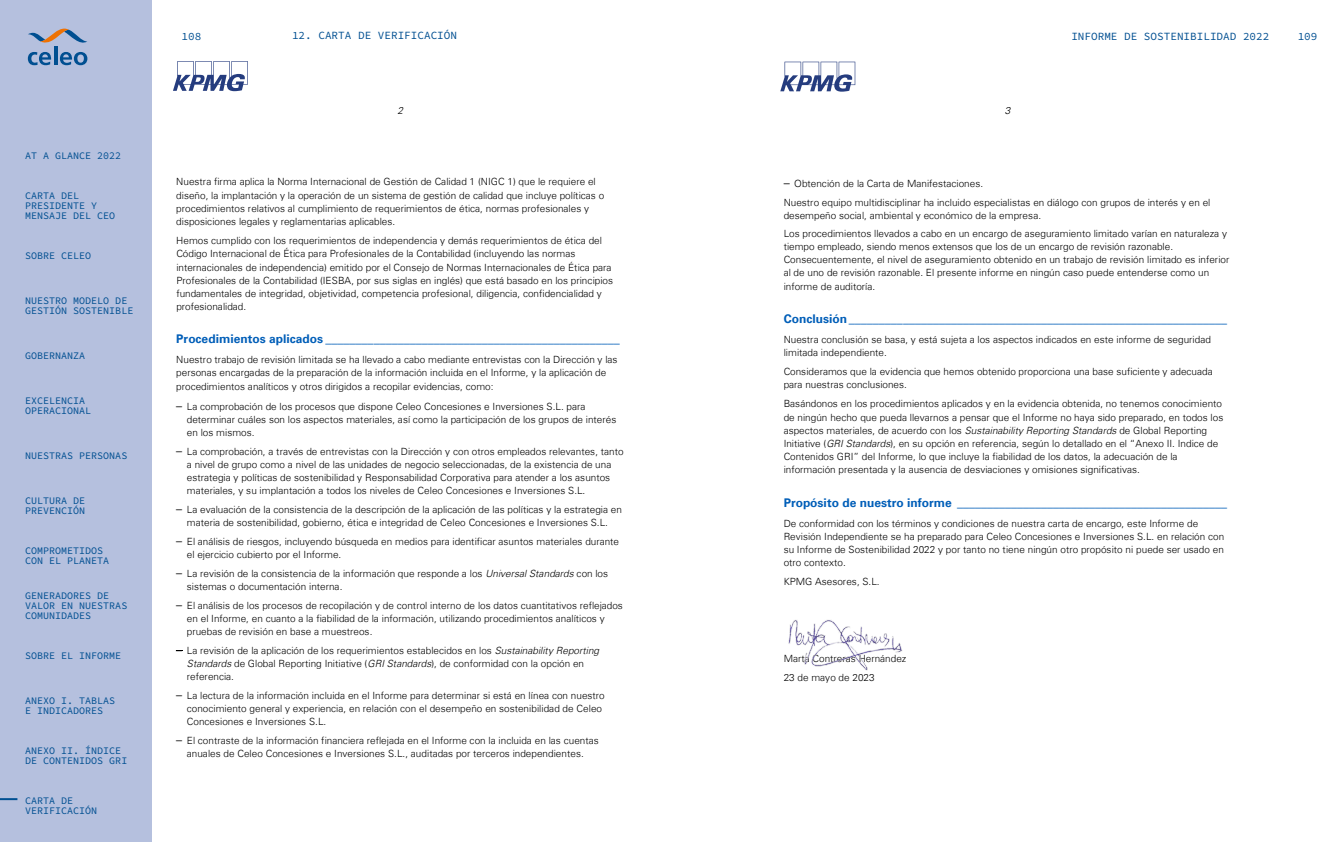
<style>
.page{position:relative;width:1344px;height:842px;background:#fff}
.page>*{position:absolute;margin:0;border:0;box-sizing:border-box;transform-origin:0 0}
.t1{font:700 12px "Universfor KPMG";color:#005eb8}
.t2{font:11px "Source Code Pro";color:#004f91}
.t3{font:300 10px/13.2px "Universfor KPMG";color:#000}
.t4{font:10px/10px "Source Code Pro";color:#004f91}
.t5{font:italic 300 10px "Universfor KPMG";color:#000}
.s1{font-family:"Univers 45";font-size:12px}
.s2{font-style:italic}
</style>
<div class="page">
<div style="left:0;top:0;width:151px;height:842px;background:#b5c0de"></div>
<svg style="left:28px;top:52px;width:23px;height:13px"></svg>
<hr style="left:54px;top:46px;width:3px;height:19px;background:#004f91">
<svg style="left:60px;top:52px;width:27px;height:13px"></svg>
<svg style="left:28px;top:29px;width:59px;height:14px"></svg>
<svg style="left:0;top:798px;width:17px;height:2px"></svg>
<svg style="left:173px;top:61px;width:75px;height:30px"></svg>
<svg style="left:780px;top:62px;width:75px;height:30px"></svg>
<img style="left:788px;top:620px;width:115px;height:51px">
<p class="t4" style="left:25px;top:151px;width:97px">AT A GLANCE 2022</p>
<p class="t4" style="left:25px;top:191px;width:91px">CARTA DEL<br>PRESIDENTE Y<br>MENSAJE DEL CEO</p>
<p class="t4" style="left:25px;top:251px;width:67px">SOBRE CELEO</p>
<p class="t4" style="left:25px;top:296px;width:110px">NUESTRO MODELO DE<br>GESTIÓN SOSTENIBLE</p>
<p class="t4" style="left:25px;top:351px;width:61px">GOBERNANZA</p>
<p class="t4" style="left:25px;top:396px;width:67px">EXCELENCIA<br>OPERACIONAL</p>
<p class="t4" style="left:25px;top:451px;width:104px">NUESTRAS PERSONAS</p>
<p class="t4" style="left:25px;top:496px;width:61px">CULTURA DE<br>PREVENCIÓN</p>
<p class="t4" style="left:25px;top:546px;width:85px">COMPROMETIDOS<br>CON EL PLANETA</p>
<p class="t4" style="left:25px;top:591px;width:104px">GENERADORES DE<br>VALOR EN NUESTRAS<br>COMUNIDADES</p>
<p class="t4" style="left:25px;top:651px;width:97px">SOBRE EL INFORME</p>
<p class="t4" style="left:25px;top:696px;width:91px">ANEXO I. TABLAS<br>E INDICADORES</p>
<p class="t4" style="left:25px;top:746px;width:104px">ANEXO II. ÍNDICE<br>DE CONTENIDOS GRI</p>
<p class="t4" style="left:25px;top:796px;width:73px">CARTA DE<br>VERIFICACIÓN</p>
<p class="t2" style="left:292px;top:28px;width:167px">12. CARTA DE VERIFICACIÓN</p>
<p class="t2" style="left:181px;top:28px;width:21px">108</p>
<p class="t2" style="left:1071px;top:28px;width:199px">INFORME DE SOSTENIBILIDAD 2022</p>
<p class="t2" style="left:1297px;top:28px;width:21px">109</p>
<p class="t5" style="left:397px;top:104px;width:7px">2</p>
<p class="t3" style="left:176px;top:175px;width:429px">Nuestra firma aplica la Norma Internacional de Gestión de Calidad 1 (NIGC 1) que le requiere el diseño, la implantación y la operación de un sistema de gestión de calidad que incluye políticas o procedimientos relativos al cumplimiento de requerimientos de ética, normas profesionales y disposiciones legales y reglamentarias aplicables.</p>
<p class="t3" style="left:176px;top:234px;width:438px">Hemos cumplido con los requerimientos de independencia y demás requerimientos de ética del Código Internacional de Ética para Profesionales de la Contabilidad (incluyendo las normas internacionales de independencia) emitido por el Consejo de Normas Internacionales de Ética para Profesionales de la Contabilidad (IESBA, por sus siglas en inglés) que está basado en los principios fundamentales de integridad, objetividad, competencia profesional, diligencia, confidencialidad y profesionalidad.</p>
<p class="t1" style="left:176px;top:332px;width:445px">Procedimientos aplicados _________________________________________________</p>
<p class="t3" style="left:176px;top:353px;width:443px">Nuestro trabajo de revisión limitada se ha llevado a cabo mediante entrevistas con la Dirección y las personas encargadas de la preparación de la información incluida en el Informe, y la aplicación de procedimientos analíticos y otros dirigidos a recopilar evidencias, como:</p>
<p class="t3" style="left:187px;top:400px;width:431px;text-indent:-11px"><span class="s1">–</span> La comprobación de los procesos que dispone Celeo Concesiones e Inversiones S.L. para determinar cuáles son los aspectos materiales, así como la participación de los grupos de interés en los mismos.</p>
<p class="t3" style="left:187px;top:445px;width:438px;text-indent:-11px"><span class="s1">–</span> La comprobación, a través de entrevistas con la Dirección y con otros empleados relevantes, tanto a nivel de grupo como a nivel de las unidades de negocio seleccionadas, de la existencia de una estrategia y políticas de sostenibilidad y Responsabilidad Corporativa para atender a los asuntos materiales, y su implantación a todos los niveles de Celeo Concesiones e Inversiones S.L.</p>
<p class="t3" style="left:176px;top:503px;width:447px;text-align:center"><span class="s1">–</span> La evaluación de la consistencia de la descripción de la aplicación de las políticas y la estrategia en materia de sostenibilidad, gobierno, ética e integridad de Celeo Concesiones e Inversiones S.L.</p>
<p class="t3" style="left:187px;top:535px;width:434px;text-indent:-11px"><span class="s1">–</span> El análisis de riesgos, incluyendo búsqueda en medios para identificar asuntos materiales durante el ejercicio cubierto por el Informe.</p>
<p class="t3" style="left:187px;top:567px;width:423px;text-indent:-11px"><span class="s1">–</span> La revisión de la consistencia de la información que responde a los <span class="s2">Universal Standards</span> con los sistemas o documentación interna.</p>
<p class="t3" style="left:187px;top:599px;width:437px;text-indent:-11px"><span class="s1">–</span> El análisis de los procesos de recopilación y de control interno de los datos cuantitativos reflejados en el Informe, en cuanto a la fiabilidad de la información, utilizando procedimientos analíticos y pruebas de revisión en base a muestreos.</p>
<p class="t3" style="left:187px;top:644px;width:414px;text-indent:-11px"><span class="s1">–</span> La revisión de la aplicación de los requerimientos establecidos en los <span class="s2">Sustainability Reporting<br>Standards</span> de Global Reporting Initiative (<span class="s2">GRI Standards</span>), de conformidad con la opción en referencia.</p>
<p class="t3" style="left:187px;top:689px;width:419px;text-indent:-11px"><span class="s1">–</span> La lectura de la información incluida en el Informe para determinar si está en línea con nuestro conocimiento general y experiencia, en relación con el desempeño en sostenibilidad de Celeo<br>Concesiones e Inversiones S.L.</p>
<p class="t3" style="left:176px;top:734px;width:424px;text-align:center"><span class="s1">–</span> El contraste de la información financiera reflejada en el Informe con la incluida en las cuentas anuales de Celeo Concesiones e Inversiones S.L., auditadas por terceros independientes.</p>
<p class="t5" style="left:1005px;top:104px;width:7px">3</p>
<p class="t3" style="left:783px;top:174px;width:428px;line-height:19px"><span class="s1">–</span> Obtención de la Carta de Manifestaciones.<br>Nuestro equipo multidisciplinar ha incluido especialistas en diálogo con grupos de interés y en el</p>
<p class="t3" style="left:783px;top:206px;width:445px;line-height:18px">desempeño social, ambiental y económico de la empresa.<br>Los procedimientos llevados a cabo en un encargo de aseguramiento limitado varían en naturaleza y</p>
<p class="t3" style="left:783px;top:240px;width:447px">tiempo empleado, siendo menos extensos que los de un encargo de revisión razonable.<br>Consecuentemente, el nivel de aseguramiento obtenido en un trabajo de revisión limitado es inferior al de uno de revisión razonable. El presente informe en ningún caso puede entenderse como un informe de auditoría.</p>
<p class="t1" style="left:783px;top:311px;width:445px">Conclusión _______________________________________________________________</p>
<p class="t3" style="left:783px;top:332px;width:429px">Nuestra conclusión se basa, y está sujeta a los aspectos indicados en este informe de seguridad limitada independiente.</p>
<p class="t3" style="left:783px;top:365px;width:430px">Consideramos que la evidencia que hemos obtenido proporciona una base suficiente y adecuada para nuestras conclusiones.</p>
<p class="t3" style="left:783px;top:397px;width:441px">Basándonos en los procedimientos aplicados y en la evidencia obtenida, no tenemos conocimiento de ningún hecho que pueda llevarnos a pensar que el Informe no haya sido preparado, en todos los aspectos materiales, de acuerdo con los <span class="s2">Sustainability Reporting Standards</span> de Global Reporting Initiative (<span class="s2">GRI Standards</span>), en su opción en referencia, según lo detallado en el “Anexo II. Indice de Contenidos GRI” del Informe, lo que incluye la fiabilidad de los datos, la adecuación de la información presentada y la ausencia de desviaciones y omisiones significativas.</p>
<p class="t1" style="left:783px;top:495px;width:445px">Propósito de nuestro informe _____________________________________________</p>
<p class="t3" style="left:783px;top:516px;width:442px">De conformidad con los términos y condiciones de nuestra carta de encargo, este Informe de Revisión Independiente se ha preparado para Celeo Concesiones e Inversiones S.L. en relación con su Informe de Sostenibilidad 2022 y por tanto no tiene ningún otro propósito ni puede ser usado en otro contexto.</p>
<p class="t3" style="left:783px;top:575px;width:97px">KPMG Asesores, S.L.</p>
<p class="t3" style="left:783px;top:649px;width:124px;line-height:19.2px">Marta Contreras Hernández<br>23 de mayo de 2023</p>
</div>
